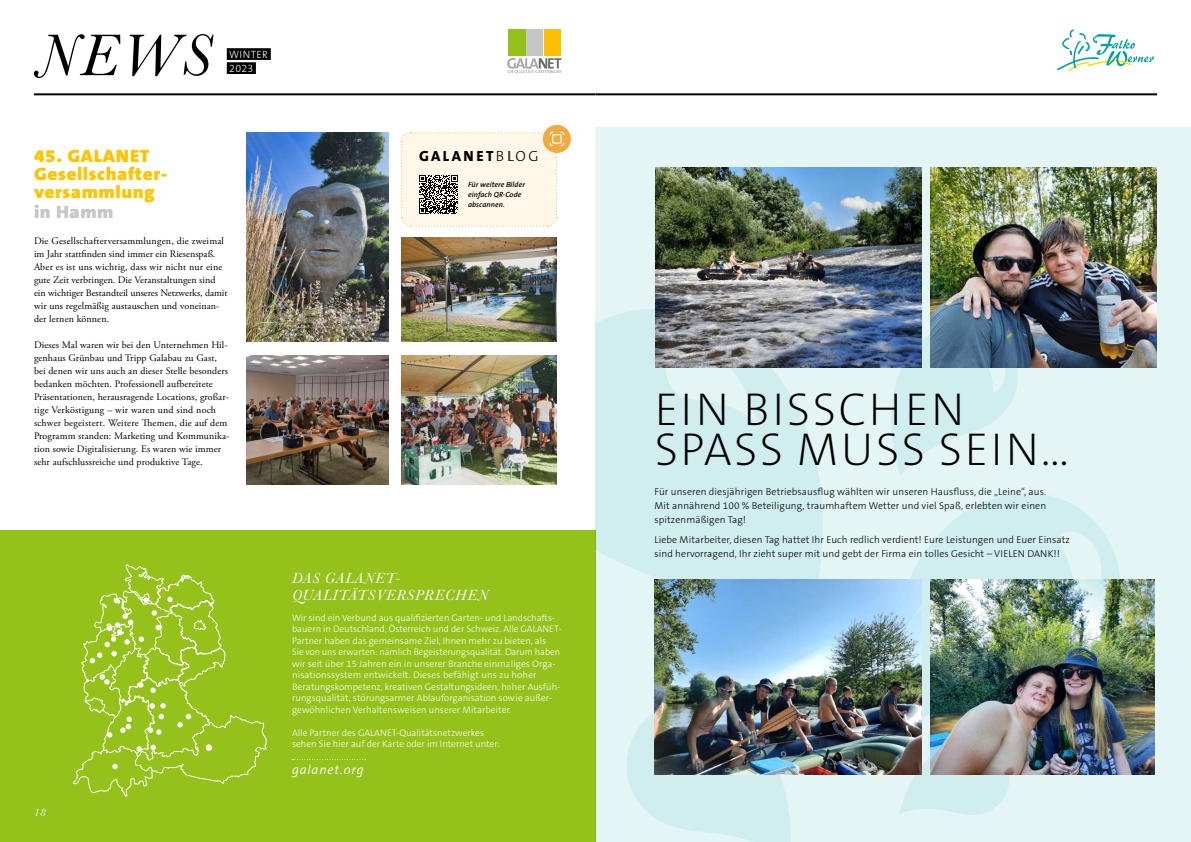
<style>
.page{position:relative;width:1191px;height:842px;background:#fff}
.page>*{position:absolute;margin:0;border:0;box-sizing:border-box;transform-origin:0 0}
.t1{font:200 46.4px/40.6px "The Sans B W2";letter-spacing:.055em;color:#000}
.t2{font:900 18px/18px "The Sans B W9";letter-spacing:.03em;color:#fdc400;scale:1.07 1}
.t3{font:900 18px "The Sans B W9";letter-spacing:.03em;color:#c5c6c6;scale:1.07 1}
.t4{font:italic 15.3px/17.5px "Baskerville";letter-spacing:.06em;color:#fff}
.t5{font:800 14.8px "The Sans B W8";letter-spacing:.16em;color:#000}
.t6{font:italic 300 13px "The Sans B W4";letter-spacing:.06em;color:#fff}
.t7{font:italic 11px "Baskerville";color:#fff}
.t8{font:300 10.5px/14.1px "The Sans B W3";letter-spacing:.03em;color:#fff}
.t9{font:10px/13px "Adobe Garamond Pro";letter-spacing:.01em;color:#000}
.t10{font:300 10px/14px "The Sans B W3";letter-spacing:.01em;color:#000;text-align:justify}
.t11{font:300 9.5px/11.5px "The Sans B W3";color:#fff}
.t12{font:italic 600 7.5px/10px "The Sans B W6";letter-spacing:.01em;color:#000}
.s1{font-family:"The Sans B W3";font-weight:300}
</style>
<div class="page">
<div style="left:227px;top:48px;width:44px;height:12px;background:#000"></div>
<div style="left:227px;top:62px;width:29px;height:12px;background:#000"></div>
<div style="left:0;top:530px;width:595px;height:312px;background:#94c11a"></div>
<svg style="left:292px;top:759px;width:73px;height:1px"></svg>
<svg style="left:73px;top:565px;width:194px;height:231px"></svg>
<div style="left:206px;top:744px;width:6px;height:7px;background:#fff;border-radius:50%"></div>
<svg style="left:34px;top:34px;width:179px;height:44px"></svg>
<hr style="left:34px;top:93px;width:561px;height:2px;background:#000">
<div style="left:544px;top:30px;width:17px;height:26px;background:#fcbf00"></div>
<div style="left:526px;top:30px;width:17px;height:26px;background:#c5c6c6"></div>
<div style="left:508px;top:30px;width:17px;height:26px;background:#94c11a"></div>
<svg style="left:507px;top:58px;width:54px;height:16px"></svg>
<div style="left:543px;top:125px;width:28px;height:28px;background:#f2a93e;border-radius:50%"></div>
<svg style="left:401px;top:132px;width:163px;height:95px;background:#f1e8d7"></svg>
<img style="left:246px;top:132px;width:142px;height:209px">
<img style="left:246px;top:355px;width:142px;height:130px">
<img style="left:401px;top:355px;width:156px;height:130px">
<img style="left:401px;top:238px;width:156px;height:103px">
<div style="left:595px;top:127px;width:596px;height:715px;background:#e3f5f5"></div>
<svg style="left:595px;top:309px;width:228px;height:372px;fill:#d1eeee"></svg>
<svg style="left:627px;top:713px;width:164px;height:129px"></svg>
<svg style="left:910px;top:493px;width:210px;height:242px;fill:#d1eeee"></svg>
<svg style="left:891px;top:315px;width:127px;height:161px"></svg>
<svg style="left:900px;top:735px;width:109px;height:80px"></svg>
<hr style="left:595px;top:93px;width:562px;height:2px;background:#000">
<svg style="left:1057px;top:29px;width:96px;height:42px"></svg>
<img style="left:655px;top:168px;width:266px;height:200px">
<img style="left:930px;top:168px;width:227px;height:200px">
<img style="left:654px;top:579px;width:267px;height:196px">
<img style="left:930px;top:579px;width:224px;height:196px">
<h2 class="t2" style="left:34px;top:147px;width:126px">45. GALANET<br>Gesellschafter&shy;versammlung</h2>
<h2 class="t3" style="left:34px;top:200px;width:76px">in Hamm</h2>
<p class="t8" style="left:229px;top:47px;width:40px">WINTER<br>2023</p>
<p class="t9" style="left:34px;top:235px;width:195px">Die Gesellschafterversammlungen, die zweimal im Jahr stattfinden sind immer ein Riesenspaß.<br>Aber es ist uns wichtig, dass wir nicht nur eine gute Zeit verbringen. Die Veranstaltungen sind ein wichtiger Bestandteil unseres Netzwerks, damit wir uns regelmäßig austauschen und voneinan&shy;der lernen können.</p>
<p class="t9" style="left:34px;top:339px;width:197px">Dieses Mal waren wir bei den Unternehmen Hil&shy;genhaus Grünbau und Tripp Galabau zu Gast, bei denen wir uns auch an dieser Stelle besonders bedanken möchten. Professionell aufbereitete Präsentationen, herausragende Locations, großar&shy;tige Verköstigung – wir waren und sind noch schwer begeistert. Weitere Themen, die auf dem Programm standen: Marketing und Kommunika&shy;tion sowie Digitalisierung. Es waren wie immer sehr aufschlussreiche und produktive Tage.</p>
<h3 class="t5" style="left:419px;top:147px;width:121px">GALANET<span class="s1">BLOG</span></h3>
<p class="t12" style="left:468px;top:179px;width:58px">Für weitere Bilder einfach QR-Code abscannen.</p>
<p class="t7" style="left:34px;top:805px;width:13px">18</p>
<h3 class="t4" style="left:292px;top:569px;width:197px">DAS GALANET-<br>QUALITÄTSVERSPRECHEN</h3>
<p class="t11" style="left:292px;top:612px;width:271px">Wir sind ein Verbund aus qualifizierten Garten- und Landschafts&shy;bauern in Deutschland, Österreich und der Schweiz. Alle GALANET-Partner haben das gemeinsame Ziel, Ihnen mehr zu bieten, als<br>Sie von uns erwarten: nämlich Begeisterungsqualität. Darum haben wir seit über 15 Jahren ein in unserer Branche einmaliges Orga&shy;nisationssystem entwickelt. Dieses befähigt uns zu hoher Beratungskompetenz, kreativen Gestaltungsideen, hoher Ausfüh&shy;rungsqualität, störungsarmer Ablauforganisation sowie außer&shy;gewöhnlichen Verhaltensweisen unserer Mitarbeiter.</p>
<p class="t11" style="left:292px;top:727px;width:210px">Alle Partner des GALANET-Qualitätsnetzwerkes sehen Sie hier auf der Karte oder im Internet unter:</p>
<h3 class="t6" style="left:292px;top:761px;width:73px">galanet.org</h3>
<h1 class="t1" style="left:655px;top:389px;width:416px">EIN BISSCHEN<br>SPASS MUSS SEIN…</h1>
<p class="t10" style="left:654px;top:485px;width:393px">Für unseren diesjährigen Betriebsausflug wählten wir unseren Hausfluss, die „Leine“, aus.<br>Mit annährend 100 % Beteiligung, traumhaftem Wetter und viel Spaß, erlebten wir einen spitzenmäßigen Tag!</p>
<p class="t10" style="left:654px;top:533px;width:417px">Liebe Mitarbeiter, diesen Tag hattet Ihr Euch redlich verdient! Eure Leistungen und Euer Einsatz sind hervorragend, Ihr zieht super mit und gebt der Firma ein tolles Gesicht – VIELEN DANK!!</p>
</div>
